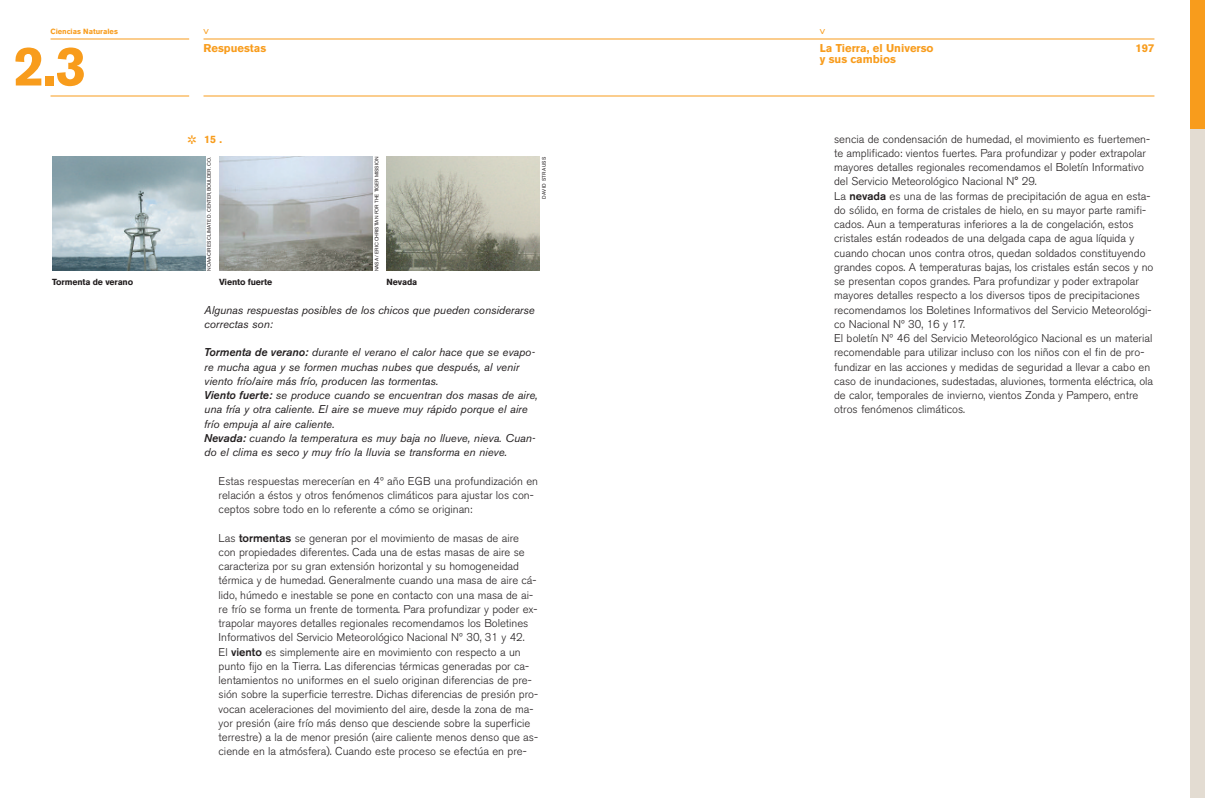
<style>
.page{position:relative;width:1205px;height:798px;background:#fff}
.page>*{position:absolute;margin:0;border:0;box-sizing:border-box;transform-origin:0 0}
.t1{font:700 55px "Akzidenz Grotesk BE";color:#f89c1c}
.t2{font:300 11.25px/14.2px "Akzidenz Grotesk BE";color:#231f20}
.t3{font:italic 11.25px/14.2px "Akzidenz Grotesk BE";color:#231f20}
.t4{font:700 11.25px/11.2px "Akzidenz Grotesk BE";color:#f89c1c}
.t5{font:700 10.62px "Akzidenz Grotesk BE";color:#f89c1c}
.t6{font:700 8.75px "Akzidenz Grotesk BE";letter-spacing:-.015em;color:#231f20}
.t7{font:700 7.5px "Akzidenz Grotesk BE";color:#f89c1c}
.t8{font:500 7.5px "Akzidenz Grotesk BE";color:#f89c1c}
.t9{font:5px "Akzidenz Grotesk BE";letter-spacing:-.005em;color:#231f20}
.t10{font:5px "Akzidenz Grotesk BE";letter-spacing:.06em;color:#231f20}
.s1{font-weight:500}
</style>
<div class="page">
<hr style="left:203px;top:96px;width:951px;height:1px;background:#f89c1c">
<hr style="left:51px;top:39px;width:138px;height:1px;background:#f89c1c">
<hr style="left:203px;top:39px;width:951px;height:1px;background:#f89c1c">
<hr style="left:51px;top:96px;width:138px;height:1px;background:#f89c1c">
<div style="left:1190px;top:128px;width:15px;height:669px;background:#e3dcd2"></div>
<div style="left:1190px;top:0;width:15px;height:128px;background:#f89c1c"></div>
<img style="left:52px;top:157px;width:153px;height:114px">
<img style="left:219px;top:157px;width:153px;height:114px">
<img style="left:387px;top:157px;width:153px;height:114px">
<p class="t7" style="left:51px;top:28px;width:69px">Ciencias Naturales</p>
<h1 class="t1" style="left:14px;top:45px;width:74px">2.3</h1>
<p class="t8" style="left:203px;top:33px;width:7px;rotate:-90deg">&lt;</p>
<p class="t4" style="left:203px;top:43px;width:64px">Respuestas</p>
<p class="t5" style="left:204px;top:134px;width:19px">15 .</p>
<p class="t9" style="left:207px;top:271px;width:116px;rotate:-90deg">NOAA-CIRES CLIMATE D. CENTER,BOULDER. CO.</p>
<p class="t9" style="left:375px;top:271px;width:116px;rotate:-90deg">NASA / ERIC CHRISTIAN FOR THE TIGER MISSION</p>
<p class="t10" style="left:542px;top:199px;width:44px;rotate:-90deg">DAVID STRAUSS</p>
<p class="t6" style="left:52px;top:278px;width:83px">Tormenta de verano</p>
<p class="t6" style="left:219px;top:278px;width:54px">Viento fuerte</p>
<p class="t6" style="left:387px;top:278px;width:32px">Nevada</p>
<p class="t3" style="left:204px;top:303px;width:332px">Algunas respuestas posibles de los chicos que pueden considerarse correctas son:</p>
<p class="t3" style="left:204px;top:346px;width:335px"><span class="s1">Tormenta de verano:</span> durante el verano el calor hace que se evapo&shy;re mucha agua y se formen muchas nubes que después, al venir viento frío/aire más frío, producen las tormentas.<br><span class="s1">Viento fuerte:</span> se produce cuando se encuentran dos masas de aire, una fría y otra caliente. El aire se mueve muy rápido porque el aire frío empuja al aire caliente.<br><span class="s1">Nevada:</span> cuando la temperatura es muy baja no llueve, nieva. Cuan&shy;do el clima es seco y muy frío la lluvia se transforma en nieve.</p>
<p class="t2" style="left:219px;top:474px;width:321px">Estas respuestas merecerían en 4º año EGB una profundización en relación a éstos y otros fenómenos climáticos para ajustar los con&shy;ceptos sobre todo en lo referente a cómo se originan:</p>
<p class="t2" style="left:219px;top:531px;width:321px">Las <span class="s1">tormentas</span> se generan por el movimiento de masas de aire con propiedades diferentes. Cada una de estas masas de aire se caracteriza por su gran extensión horizontal y su homogeneidad térmica y de humedad. Generalmente cuando una masa de aire cá&shy;lido, húmedo e inestable se pone en contacto con una masa de ai&shy;re frío se forma un frente de tormenta. Para profundizar y poder ex&shy;trapolar mayores detalles regionales recomendamos los Boletines Informativos del Servicio Meteorológico Nacional Nº 30, 31 y 42.<br>El <span class="s1">viento</span> es simplemente aire en movimiento con respecto a un punto fijo en la Tierra. Las diferencias térmicas generadas por ca&shy;lentamientos no uniformes en el suelo originan diferencias de pre&shy;sión sobre la superficie terrestre. Dichas diferencias de presión pro&shy;vocan aceleraciones del movimiento del aire, desde la zona de ma&shy;yor presión (aire frío más denso que desciende sobre la superficie terrestre) a la de menor presión (aire caliente menos denso que as&shy;ciende en la atmósfera). Cuando este proceso se efectúa en pre-</p>
<p class="t8" style="left:820px;top:34px;width:7px;rotate:-90deg">&lt;</p>
<p class="t4" style="left:820px;top:43px;width:115px">La Tierra, el Universo y sus cambios</p>
<p class="t4" style="left:1135px;top:43px;width:20px">197</p>
<p class="t2" style="left:834px;top:132px;width:321px">sencia de condensación de humedad, el movimiento es fuertemen&shy;te amplificado: vientos fuertes. Para profundizar y poder extrapolar mayores detalles regionales recomendamos el Boletín Informativo del Servicio Meteorológico Nacional N° 29.<br>La <span class="s1">nevada</span> es una de las formas de precipitación de agua en esta&shy;do sólido, en forma de cristales de hielo, en su mayor parte ramifi&shy;cados. Aun a temperaturas inferiores a la de congelación, estos cristales están rodeados de una delgada capa de agua líquida y cuando chocan unos contra otros, quedan soldados constituyendo grandes copos. A temperaturas bajas, los cristales están secos y no se presentan copos grandes. Para profundizar y poder extrapolar mayores detalles respecto a los diversos tipos de precipitaciones recomendamos los Boletines Informativos del Servicio Meteorológi&shy;co Nacional Nº 30, 16 y 17.<br>El boletín Nº 46 del Servicio Meteorológico Nacional es un material recomendable para utilizar incluso con los niños con el fin de pro&shy;fundizar en las acciones y medidas de seguridad a llevar a cabo en caso de inundaciones, sudestadas, aluviones, tormenta eléctrica, ola de calor, temporales de invierno, vientos Zonda y Pampero, entre otros fenómenos climáticos.</p>
</div>
